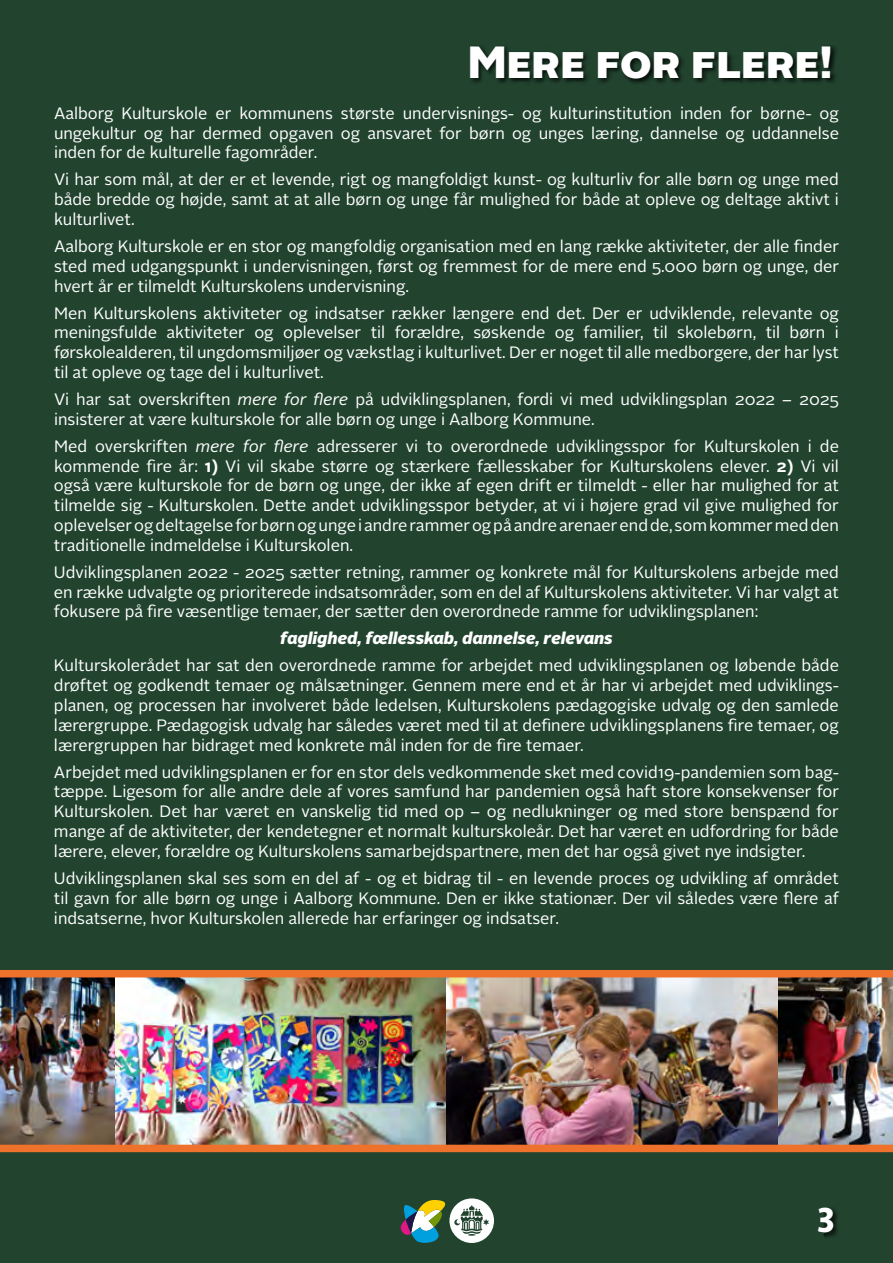
<style>
.page{position:relative;width:893px;height:1263px;background:#22442f}
.page>*{position:absolute;margin:0;border:0;box-sizing:border-box;transform-origin:0 0}
.t1{font:900 45px "Alright Sans";color:#fff}
.t2{font:700 36px "Seravek Basic";color:#fff}
.t3{font:16.5px/19.8px "Alright Sans";color:#fff;text-align:justify}
.t4{font:italic 900 16.5px "Alright Sans";color:#fff}
.s1{font-style:italic}
.s2{font-weight:700}
</style>
<div class="page">
<div style="left:470px;top:45px;width:368px;height:40px;background:#000;opacity:.75"></div>
<img style="left:0;top:977px;width:892px;height:168px">
<div style="left:0;top:970px;width:893px;height:7px;background:#ee712c"></div>
<div style="left:0;top:1145px;width:893px;height:7px;background:#ee712c"></div>
<svg style="left:400px;top:1198px;width:94px;height:45px"></svg>
<div style="left:817px;top:1207px;width:22px;height:31px;background:#000;opacity:.75"></div>
<hr style="left:892px;top:972px;width:1px;height:179px;background:#ee712c">
<h1 class="t1" style="left:468px;top:30px;width:366px">Mere for flere!</h1>
<p class="t3" style="left:54px;top:103px;width:786px">Aalborg Kulturskole er kommunens største undervisnings- og kulturinstitution inden for børne- og ungekultur og har dermed opgaven og ansvaret for børn og unges læring, dannelse og uddannelse inden for de kulturelle fagområder.</p>
<p class="t3" style="left:54px;top:170px;width:786px">Vi har som mål, at der er et levende, rigt og mangfoldigt kunst- og kulturliv for alle børn og unge med både bredde og højde, samt at at alle børn og unge får mulighed for både at opleve og deltage aktivt i kulturlivet.</p>
<p class="t3" style="left:54px;top:237px;width:786px">Aalborg Kulturskole er en stor og mangfoldig organisation med en lang række aktiviteter, der alle finder sted med udgangspunkt i undervisningen, først og fremmest for de mere end 5.000 børn og unge, der hvert år er tilmeldt Kulturskolens undervisning.</p>
<p class="t3" style="left:54px;top:303px;width:786px">Men Kulturskolens aktiviteter og indsatser rækker længere end det. Der er udviklende, relevante og meningsfulde aktiviteter og oplevelser til forældre, søskende og familier, til skolebørn, til børn i førskolealderen, til ungdomsmiljøer og vækstlag i kulturlivet. Der er noget til alle medborgere, der har lyst til at opleve og tage del i kulturlivet.</p>
<p class="t3" style="left:54px;top:390px;width:786px">Vi har sat overskriften <span class="s1">mere for flere</span> på udviklingsplanen, fordi vi med udviklingsplan 2022 – 2025 insisterer at være kulturskole for alle børn og unge i Aalborg Kommune.</p>
<p class="t3" style="left:54px;top:436px;width:787px">Med overskriften <span class="s1">mere for flere</span> adresserer vi to overordnede udviklingsspor for Kulturskolen i de kommende fire år: <span class="s2">1)</span> Vi vil skabe større og stærkere fællesskaber for Kulturskolens elever. <span class="s2">2)</span> Vi vil også være kulturskole for de børn og unge, der ikke af egen drift er tilmeldt - eller har mulighed for at tilmelde sig - Kulturskolen. Dette andet udviklingsspor betyder, at vi i højere grad vil give mulighed for oplevelser og deltagelse for børn og unge i andre rammer og på andre arenaer end de, som kommer med den traditionelle indmeldelse i Kulturskolen.</p>
<p class="t3" style="left:54px;top:562px;width:786px">Udviklingsplanen 2022 - 2025 sætter retning, rammer og konkrete mål for Kulturskolens arbejde med en række udvalgte og prioriterede indsatsområder, som en del af Kulturskolens aktiviteter. Vi har valgt at fokusere på fire væsentlige temaer, der sætter den overordnede ramme for udviklingsplanen:</p>
<p class="t4" style="left:280px;top:627px;width:334px">faglighed, fællesskab, dannelse, relevans</p>
<p class="t3" style="left:54px;top:656px;width:787px">Kulturskolerådet har sat den overordnede ramme for arbejdet med udviklingsplanen og løbende både drøftet og godkendt temaer og målsætninger. Gennem mere end et år har vi arbejdet med udviklings&shy;planen, og processen har involveret både ledelsen, Kulturskolens pædagogiske udvalg og den samlede lærergruppe. Pædagogisk udvalg har således været med til at definere udviklingsplanens fire temaer, og lærergruppen har bidraget med konkrete mål inden for de fire temaer.</p>
<p class="t3" style="left:54px;top:762px;width:786px">Arbejdet med udviklingsplanen er for en stor dels vedkommende sket med covid19-pandemien som bag&shy;tæppe. Ligesom for alle andre dele af vores samfund har pandemien også haft store konsekvenser for Kulturskolen. Det har været en vanskelig tid med op – og nedlukninger og med store benspænd for mange af de aktiviteter, der kendetegner et normalt kulturskoleår. Det har været en udfordring for både lærere, elever, forældre og Kulturskolens samarbejdspartnere, men det har også givet nye indsigter.</p>
<p class="t3" style="left:54px;top:868px;width:787px">Udviklingsplanen skal ses som en del af - og et bidrag til - en levende proces og udvikling af området til gavn for alle børn og unge i Aalborg Kommune. Den er ikke stationær. Der vil således være flere af indsatserne, hvor Kulturskolen allerede har erfaringer og indsatser.</p>
<h2 class="t2" style="left:817px;top:1198px;width:19px">3</h2>
</div>
